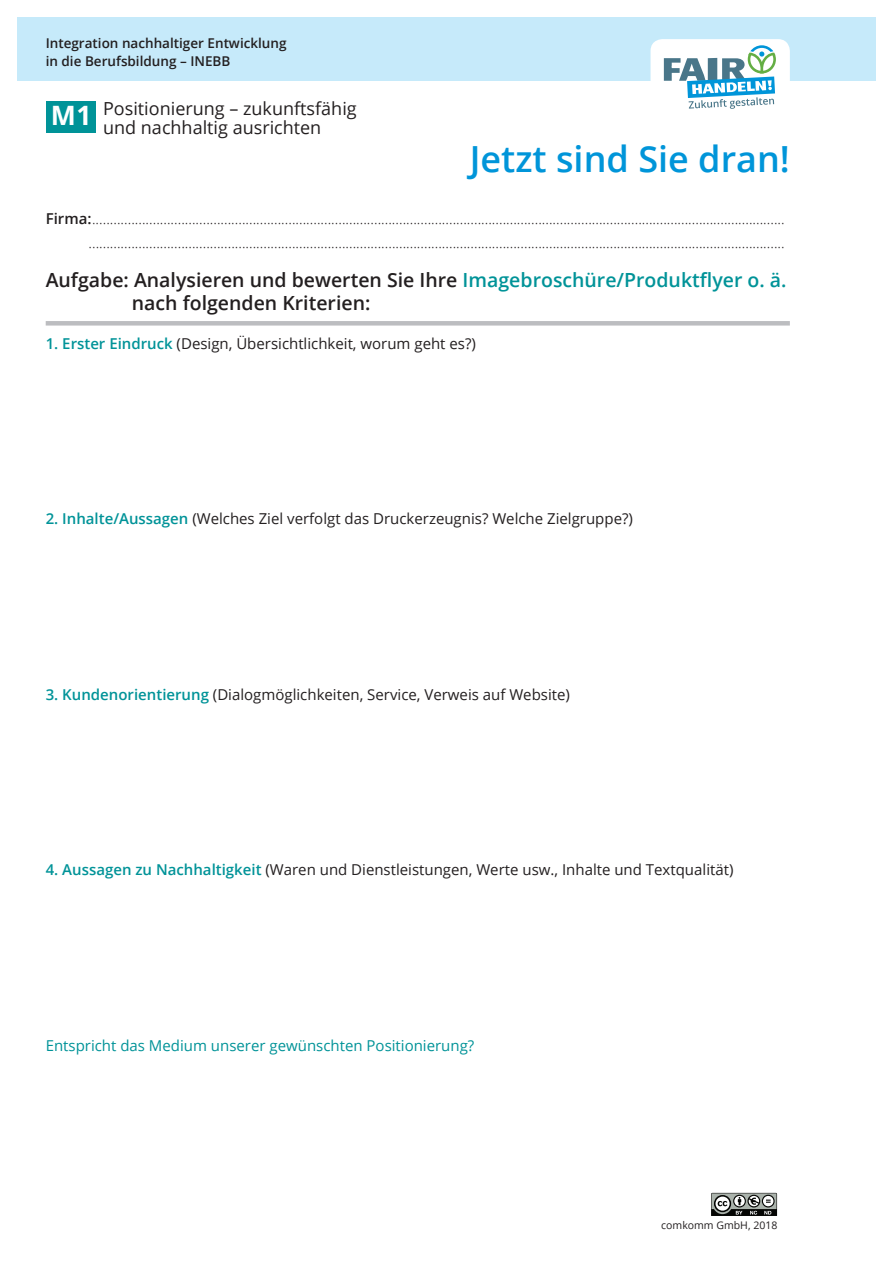
<style>
.page{position:relative;width:893px;height:1263px;background:#fff}
.page>*{position:absolute;margin:0;border:0;box-sizing:border-box;transform-origin:0 0}
.t1{font:600 36px "Open Sans";color:#0095d9}
.t2{font:600 19.5px/22.5px "Open Sans";color:#231f20}
.t3{font:18px/19.5px "Open Sans";color:#231f20}
.t4{font:300 15px/24px "Open Sans";color:#231f20;text-align:right}
.t5{font:15px "Open Sans";color:#231f20}
.t6{font:15px "Open Sans";color:#009398}
.t7{font:600 13.5px/17.5px "Open Sans";color:#231f20}
.t8{font:10.5px "Open Sans";color:#231f20}
.s1{font-weight:600}
.s2{color:#009398}
.s3{font-weight:600;color:#009398}
</style>
<div class="page">
<div style="left:17px;top:17px;width:859px;height:64px;background:#c6eafa"></div>
<div style="left:650px;top:39px;width:140px;height:77px;background:#fff;border-radius:12px"></div>
<svg style="left:664px;top:45px;width:112px;height:64px"></svg>
<div style="left:46px;top:101px;width:49px;height:31px;background:#009398"></div>
<div style="left:46px;top:321px;width:744px;height:5px;background:#bcbdc0"></div>
<svg style="left:711px;top:1193px;width:67px;height:23px;background:#757875"></svg>
<p class="t7" style="left:46px;top:34px;width:242px">Integration nachhaltiger Entwicklung in die Berufsbildung – INEBB</p>
<p class="t3" style="left:51px;top:98px;width:307px;text-indent:52px">Positionierung – zukunftsfähig<br><sup>M</sup> <sup>1</sup> und nachhaltig ausrichten</p>
<h1 class="t1" style="left:470px;top:134px;width:322px">Jetzt sind Sie dran!</h1>
<p class="t4" style="left:46px;top:206px;width:740px"><span class="s1">Firma:</span>.................................................................................................................................................................................................. ...................................................................................................................................................................................................</p>
<h2 class="t2" style="left:132px;top:268px;width:656px;text-indent:-86px">Aufgabe: Analysieren und bewerten Sie Ihre <span class="s2">Imagebroschüre/Produktflyer o. ä. </span>nach folgenden Kriterien:</h2>
<p class="t5" style="left:46px;top:333px;width:432px"><span class="s3">1. Erster Eindruck</span> (Design, Übersichtlichkeit, worum geht es?)</p>
<p class="t5" style="left:46px;top:508px;width:589px"><span class="s3">2. Inhalte/Aussagen</span> (Welches Ziel verfolgt das Druckerzeugnis? Welche Zielgruppe?)</p>
<p class="t5" style="left:46px;top:684px;width:526px"><span class="s3">3. Kundenorientierung</span> (Dialogmöglichkeiten, Service, Verweis auf Website)</p>
<p class="t5" style="left:46px;top:859px;width:689px"><span class="s3">4. Aussagen zu Nachhaltigkeit</span> (Waren und Dienstleistungen, Werte usw., Inhalte und Textqualität)</p>
<p class="t6" style="left:46px;top:1035px;width:430px">Entspricht das Medium unserer gewünschten Positionierung?</p>
<p class="t8" style="left:661px;top:1218px;width:118px">comkomm GmbH, 2018</p>
</div>
